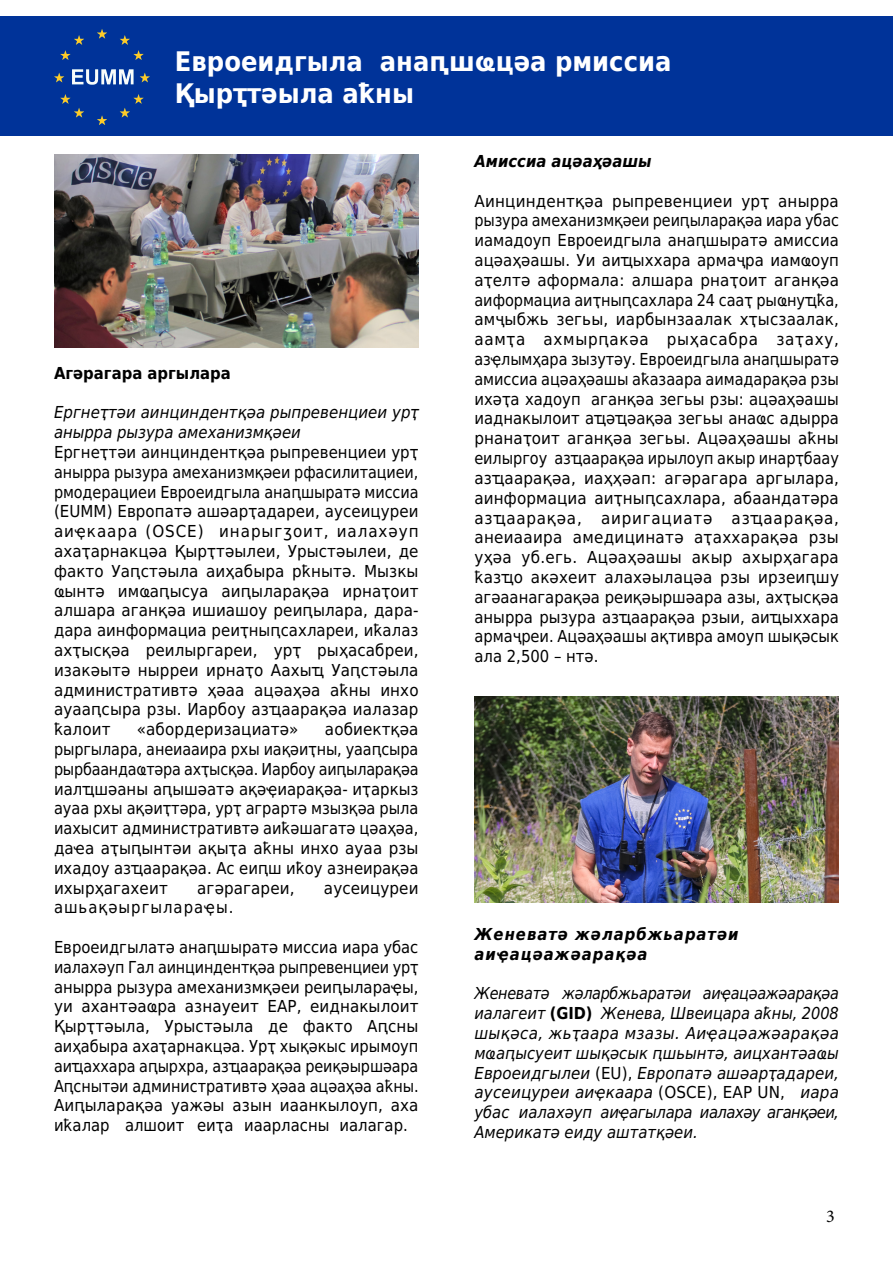
<style>
.page{position:relative;width:893px;height:1263px;background:#fff}
.page>*{position:absolute;margin:0;border:0;box-sizing:border-box;transform-origin:0 0}
.t1{font:700 27px/32.4px "DejaVu Sans Condensed";color:#fff}
.t2{font:18px "Minion Pro";color:#000}
.t3{font:16.5px/19.8px "DejaVu Sans Condensed";letter-spacing:.005em;color:#000;text-align:justify}
.t4{font:italic 16.5px/19.8px "DejaVu Sans Condensed";color:#000}
.t5{font:italic 700 16.5px/19.8px "DejaVu Sans Condensed";letter-spacing:.06em;color:#000}
.t6{font:700 16.5px "DejaVu Sans Condensed";color:#000}
.t7{font:16.5px "DejaVu Sans Condensed";letter-spacing:.06em;color:#000}
.t8{font:italic 700 16.5px "DejaVu Sans Condensed";color:#000}
.s1{font-weight:700;font-style:normal}
.s2{font-style:normal}
</style>
<div class="page">
<div style="left:0;top:16px;width:892px;height:119px;background:#039"></div>
<svg style="left:54px;top:29px;width:96px;height:95px"></svg>
<img style="left:54px;top:155px;width:364px;height:192px">
<img style="left:474px;top:697px;width:365px;height:205px">
<p class="t1" style="left:175px;top:44px;width:498px">Евроеидгыла анаԥшҩцәа рмиссиа<br>Қырҭтәыла аҟны</p>
<p class="t6" style="left:54px;top:359px;width:178px">Агәрагара аргылара</p>
<p class="t4" style="left:54px;top:402px;width:366px">Ергнеҭтәи аинциндентқәа рыпревенциеи урҭ анырра рызура амеханизмқәеи</p>
<p class="t3" style="left:54px;top:442px;width:366px">Ергнеҭтәи аинциндентқәа рыпревенциеи урҭ анырра рызура амеханизмқәеи рфасилитациеи, рмодерациеи Евроеидгыла анаԥшыратә миссиа (EUMM) Европатә ашәарҭадареи, аусеицуреи аиҿкаара (OSCE) инарыгӡоит, иалахәуп ахаҭарнакцәа Қырҭтәылеи, Урыстәылеи, де факто Уаԥстәыла аиҳабыра рҟнытә. Мызкы ҩынтә имҩаԥысуа аиԥыларақәа ирнаҭоит алшара аганқәа ишиашоу реиԥылара, дара&shy;дара аинформациа реиҭныԥсахлареи, иҟалаз ахҭысқәа реилыргареи, урҭ рыҳасабреи, изакәытә нырреи ирнаҭо Аахыҵ Уаԥстәыла административтә ҳәаа ацәаҳәа аҟны инхо ауааԥсыра рзы. Иарбоу азҵаарақәа иалазар ҟалоит</p>
<p class="t3" style="left:54px;top:719px;width:366px;text-indent:271px">аобиектқәа рыргылара, анеиааира рхы иақәиҭны, уааԥсыра рырбаандаҩтәра ахҭысқәа. Иарбоу аиԥыларақәа иалҵшәаны аԥышәатә ақәҿиарақәа- иҭаркыз ауаа рхы ақәиҭтәра, урҭ аграртә мзызқәа рыла иахысит административтә аиҟәшагатә цәаҳәа, даҽа аҭыԥынтәи ақыҭа аҟны инхо ауаа рзы ихадоу азҵаарақәа. Ас еиԥш иҟоу азнеирақәа ихырҳагахеит</p>
<p class="t3" style="left:137px;top:719px;width:163px">«абордеризациатә»</p>
<p class="t3" style="left:197px;top:877px;width:99px">агәрагареи,</p>
<p class="t3" style="left:324px;top:877px;width:96px">аусеицуреи</p>
<p class="t7" style="left:54px;top:893px;width:181px">ашьақәыргылараҿы.</p>
<p class="t3" style="left:54px;top:937px;width:366px">Евроеидгылатә анаԥшыратә миссиа иара убас иалахәуп Гал аинциндентқәа рыпревенциеи урҭ анырра рызура амеханизмқәеи реиԥылараҿы, уи ахантәаҩра азнауеит ЕАР, еиднакылоит Қырҭтәыла, Урыстәыла де факто Аԥсны аиҳабыра ахаҭарнакцәа. Урҭ хықәкыс ирымоуп аиҵаххара аԥырхра, азҵаарақәа реиқәыршәара Аԥснытәи административтә ҳәаа ацәаҳәа аҟны.<br>Аиԥыларақәа уажәы азын иаанкылоуп, аха иҟалар алшоит еиҭа иаарласны иалагар.</p>
<p class="t8" style="left:474px;top:149px;width:179px">Амиссиа ацәаҳәашы</p>
<p class="t3" style="left:474px;top:190px;width:366px">Аинциндентқәа рыпревенциеи урҭ анырра рызура амеханизмқәеи реиԥыларақәа иара убас иамадоуп Евроеидгыла анаԥшыратә амиссиа ацәаҳәашы. Уи аиҵыххара армаҷра иамҩоуп аҭелтә аформала: алшара рнаҭоит аганқәа аиформациа аиҭныԥсахлара 24 сааҭ рыҩнуҵҟа, амҷыбжь зегьы, иарбынзаалак хҭысзаалак, аамҭа ахмырԥакәа рыҳасабра заҭаху, азҿлымҳара зызутәу. Евроеидгыла анаԥшыратә амиссиа ацәаҳәашы аҟазаара аимадарақәа рзы ихәҭа хадоуп аганқәа зегьы рзы: ацәаҳәашы иаднакылоит аҵәҵәақәа зегьы анаҩс адырра рнанаҭоит аганқәа зегьы. Ацәаҳәашы аҟны еилыргоу азҵаарақәа ирылоуп акыр инарҭбаау азҵаарақәа, иаҳҳәап: агәрагара аргылара, аинформациа аиҭныԥсахлара, абаандатәра азҵаарақәа, аиригациатә азҵаарақәа, анеиааира амедицинатә аҭаххарақәа рзы уҳәа уб.егь. Ацәаҳәашы акыр ахырҳагара ҟазҵо акәхеит алахәылацәа рзы ирзеиԥшу агәаанагарақәа реиқәыршәара азы, ахҭысқәа анырра рызура азҵаарақәа рзыи, аиҵыххара армаҷреи. Ацәаҳәашы ақтивра амоуп шықәсык ала 2,500 – нтә.</p>
<p class="t5" style="left:474px;top:924px;width:266px">Женеватә жәларбжьаратәи аиҿацәажәарақәа</p>
<p class="t4" style="left:474px;top:983px;width:366px;text-align:justify">Женеватә жәларбжьаратәи аиҿацәажәарақәа иалагеит <span class="s1">(GID)</span> Женева, Швеицара аҟны, 2008 шықәса, жьҭаара мзазы. Аиҿацәажәарақәа мҩаԥысуеит шықәсык ԥшьынтә, аицхантәаҩы Евроеидгылеи <span class="s2">(EU),</span> Европатә ашәарҭадареи, аусеицуреи аиҿкаара <span class="s2">(OSCE), ЕАР UN,</span> иара убас иалахәуп аиҿагылара иалахәу аганқәеи, Америкатә еиду аштатқәеи.</p>
<p class="t2" style="left:826px;top:1204px;width:10px">3</p>
</div>
